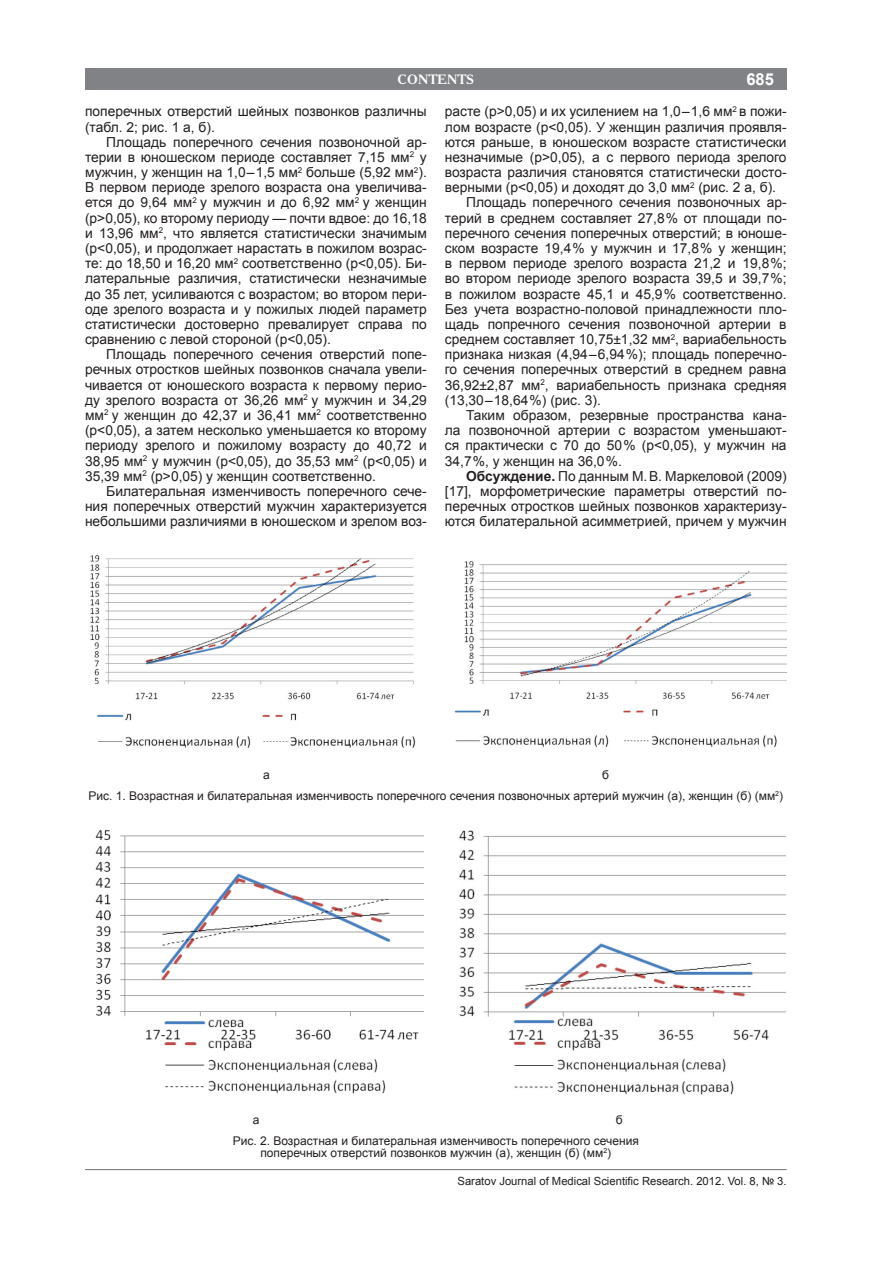
<style>
.page{position:relative;width:893px;height:1263px;background:#fff}
.page>*{position:absolute;margin:0;border:0;box-sizing:border-box;transform-origin:0 0}
.t1{font:700 16.5px "Arial";color:#fff}
.t2{font:13.8px/15.1px "Arial";color:#231f20;text-align:justify}
.t3{font:700 13.5px "Academy C";letter-spacing:.305em;color:#fff}
.t4{font:12px/20.5px "Arial";color:#231f20}
.t5{font:11.25px "Arial";color:#231f20}
.s1{font-weight:700}
</style>
<div class="page">
<hr style="left:85px;top:1169px;width:702px;height:1px;background:#808285">
<div style="left:85px;top:68px;width:702px;height:21px;background:#808285"></div>
<img style="left:90px;top:555px;width:326px;height:193px">
<img style="left:454px;top:561px;width:333px;height:187px">
<img style="left:95px;top:830px;width:328px;height:264px">
<img style="left:459px;top:830px;width:326px;height:265px">
<p class="t1" style="left:746px;top:68px;width:29px">685</p>
<p class="t3" style="left:398px;top:71px;width:75px">CONTENTS</p>
<p class="t2" style="left:85px;top:104px;width:343px">поперечных отверстий шейных позвонков различны (табл. 2; рис. 1 а, б).</p>
<p class="t2" style="left:85px;top:134px;width:343px;text-indent:21px">Площадь поперечного сечения позвоночной ар&shy;терии в юношеском периоде составляет 7,15 мм<sup>2</sup> у мужчин, у женщин на 1,0 – 1,5 мм<sup>2</sup> больше (5,92 мм<sup>2</sup>).<br>В первом периоде зрелого возраста она увеличива&shy;ется до 9,64 мм<sup>2</sup> у мужчин и до 6,92 мм<sup>2</sup> у женщин (р&gt;0,05), ко второму периоду — почти вдвое: до 16,18 и 13,96 мм<sup>2</sup>, что является статистически значимым (р&lt;0,05), и продолжает нарастать в пожилом возрас&shy;те: до 18,50 и 16,20 мм<sup>2</sup> соответственно (р&lt;0,05). Би&shy;латеральные различия, статистически незначимые до 35 лет, усиливаются с возрастом; во втором пери&shy;оде зрелого возраста и у пожилых людей параметр статистически достоверно превалирует справа по сравнению с левой стороной (р&lt;0,05).</p>
<p class="t2" style="left:85px;top:347px;width:343px;text-indent:21px">Площадь поперечного сечения отверстий попе&shy;речных отростков шейных позвонков сначала увели&shy;чивается от юношеского возраста к первому перио&shy;ду зрелого возраста от 36,26 мм<sup>2</sup> у мужчин и 34,29 мм<sup>2</sup> у женщин до 42,37 и 36,41 мм<sup>2</sup> соответственно (р&lt;0,05), а затем несколько уменьшается ко второму периоду зрелого и пожилому возрасту до 40,72 и 38,95 мм<sup>2</sup> у мужчин (р&lt;0,05), до 35,53 мм<sup>2</sup> (р&lt;0,05) и 35,39 мм<sup>2</sup> (р&gt;0,05) у женщин соответственно.</p>
<p class="t2" style="left:85px;top:484px;width:343px;text-indent:21px">Билатеральная изменчивость поперечного сече&shy;ния поперечных отверстий мужчин характеризуется небольшими различиями в юношеском и зрелом воз-</p>
<p class="t2" style="left:445px;top:104px;width:343px">расте (р&gt;0,05) и их усилением на 1,0 – 1,6 мм<sup>2</sup> в пожи-</p>
<p class="t2" style="left:445px;top:119px;width:343px">лом возрасте (р&lt;0,05). У женщин различия проявля-</p>
<p class="t2" style="left:445px;top:134px;width:343px">ются раньше, в юношеском возрасте статистически</p>
<p class="t2" style="left:445px;top:150px;width:343px">незначимые (р&gt;0,05), а с первого периода зрелого</p>
<p class="t2" style="left:445px;top:165px;width:343px">возраста различия становятся статистически досто-</p>
<p class="t2" style="left:445px;top:180px;width:333px">верными (р&lt;0,05) и доходят до 3,0 мм<sup>2</sup> (рис. 2 а, б).</p>
<p class="t2" style="left:466px;top:195px;width:322px">Площадь поперечного сечения позвоночных ар-</p>
<p class="t2" style="left:445px;top:210px;width:343px">терий в среднем составляет 27,8 % от площади по-</p>
<p class="t2" style="left:445px;top:226px;width:343px">перечного сечения поперечных отверстий; в юноше-</p>
<p class="t2" style="left:445px;top:241px;width:343px">ском возрасте 19,4 % у мужчин и 17,8 % у женщин;</p>
<p class="t2" style="left:445px;top:256px;width:343px">в первом периоде зрелого возраста 21,2 и 19,8 %;</p>
<p class="t2" style="left:445px;top:271px;width:343px">во втором периоде зрелого возраста 39,5 и 39,7 %;</p>
<p class="t2" style="left:445px;top:286px;width:343px">в пожилом возрасте 45,1 и 45,9 % соответственно.</p>
<p class="t2" style="left:445px;top:301px;width:343px">Без учета возрастно-половой принадлежности пло-</p>
<p class="t2" style="left:445px;top:317px;width:343px">щадь попречного сечения позвоночной артерии в</p>
<p class="t2" style="left:445px;top:332px;width:343px">среднем составляет 10,75±1,32 мм<sup>2</sup>, вариабельность</p>
<p class="t2" style="left:445px;top:347px;width:343px">признака низкая (4,94 – 6,94 %); площадь поперечно-</p>
<p class="t2" style="left:445px;top:362px;width:343px">го сечения поперечных отверстий в среднем равна</p>
<p class="t2" style="left:445px;top:377px;width:343px">36,92±2,87 мм<sup>2</sup>, вариабельность признака средняя</p>
<p class="t2" style="left:445px;top:392px;width:158px">(13,30 – 18,64 %) (рис. 3).</p>
<p class="t2" style="left:466px;top:408px;width:322px">Таким образом, резервные пространства кана-</p>
<p class="t2" style="left:445px;top:423px;width:343px">ла позвоночной артерии с возрастом уменьшают-</p>
<p class="t2" style="left:445px;top:438px;width:343px">ся практически с 70 до 50 % (р&lt;0,05), у мужчин на</p>
<p class="t2" style="left:445px;top:453px;width:178px">34,7 %, у женщин на 36,0 %.</p>
<p class="t2" style="left:466px;top:468px;width:322px"><span class="s1">Обсуждение.</span> По данным М.В. Маркеловой (2009)</p>
<p class="t2" style="left:445px;top:484px;width:343px">[17], морфометрические параметры отверстий по-</p>
<p class="t2" style="left:445px;top:499px;width:343px">перечных отростков шейных позвонков характеризу-</p>
<p class="t2" style="left:445px;top:514px;width:343px">ются билатеральной асимметрией, причем у мужчин</p>
<p class="t4" style="left:89px;top:765px;width:696px;text-indent:514px">б<br>Рис. 1. Возрастная и билатеральная изменчивость поперечного сечения позвоночных артерий мужчин (а), женщин (б) (мм<sup>2</sup>)</p>
<p class="t4" style="left:263px;top:765px;width:8px">а</p>
<p class="t4" style="left:233px;top:1110px;width:408px;text-indent:383px">б<br>Рис. 2. Возрастная и билатеральная изменчивость поперечного сечения</p>
<p class="t4" style="left:260px;top:1142px;width:352px">поперечных отверстий позвонков мужчин (а), женщин (б) (мм<sup>2</sup>)</p>
<p class="t4" style="left:253px;top:1110px;width:8px">а</p>
<p class="t5" style="left:458px;top:1174px;width:331px">Saratov Journal of Medical Scientific Research. 2012. Vol. 8, № 3.</p>
</div>
